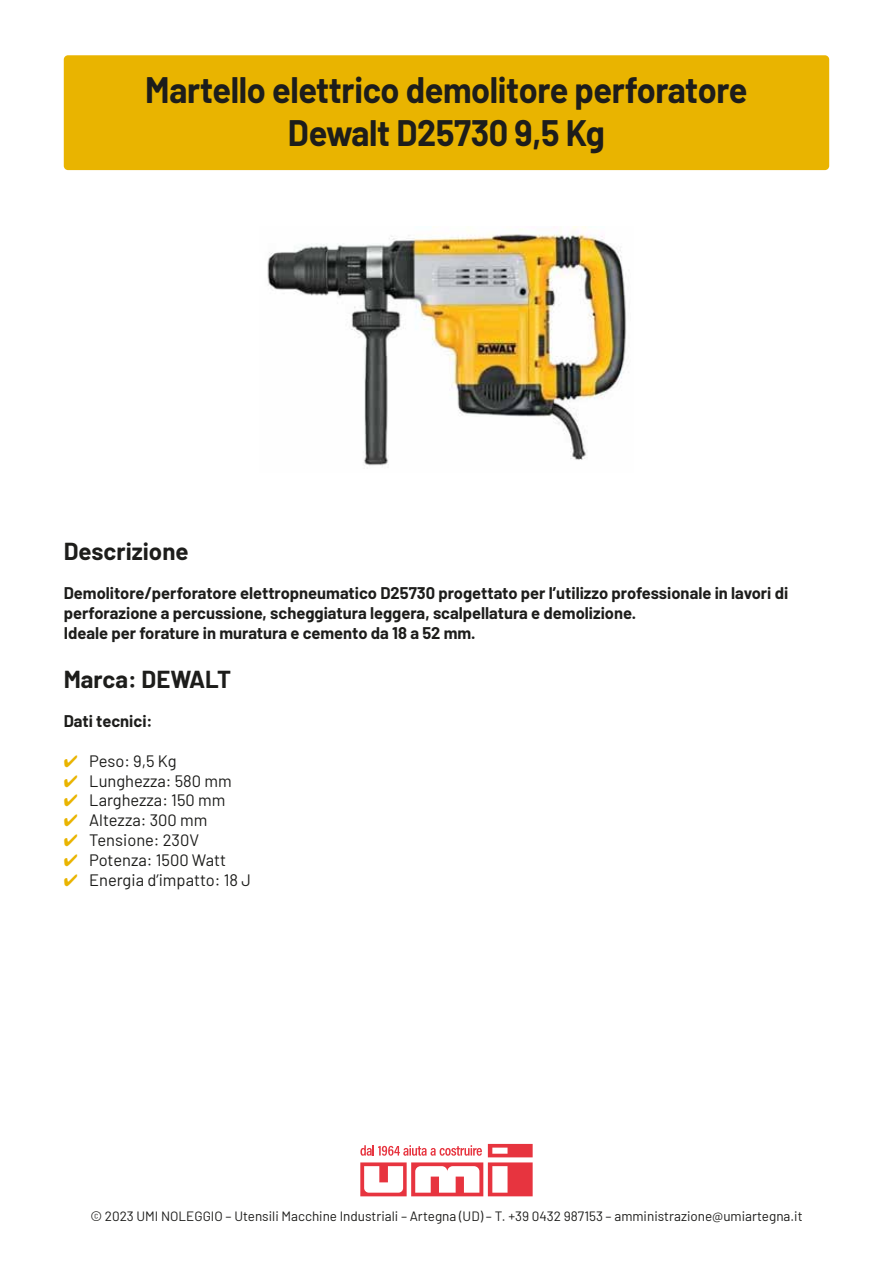
<style>
.page{position:relative;width:893px;height:1263px;background:#fff}
.page>*{position:absolute;margin:0;border:0;box-sizing:border-box;transform-origin:0 0}
.t1{font:700 36px/43.2px "Barlow";letter-spacing:-.01em;color:#1d1d1b;text-align:center;scale:.95 1}
.t2{font:700 24px "Barlow";color:#1d1d1b}
.t3{font:700 16.5px/19.8px "Barlow";color:#1d1d1b}
.t4{font:16.5px "Barlow";color:#1d1d1b}
.t5{font:13.5px "Barlow";color:#1d1d1b}
.s1{color:#e9b400}
</style>
<div class="page">
<img style="left:267px;top:227px;width:360px;height:239px">
<svg style="left:360px;top:1144px;width:173px;height:52px"></svg>
<div style="left:64px;top:55px;width:765px;height:115px;background:#e9b400;border-radius:4px"></div>
<h1 class="t1" style="left:145px;top:66px;width:635px">Martello elettrico demolitore perforatore<br>Dewalt D25730 9,5 Kg</h1>
<h2 class="t2" style="left:64px;top:533px;width:126px">Descrizione</h2>
<p class="t3" style="left:64px;top:582px;width:726px">Demolitore/perforatore elettropneumatico D25730 progettato per l’utilizzo professionale in lavori di perforazione a percussione, scheggiatura leggera, scalpellatura e demolizione.<br>Ideale per forature in muratura e cemento da 18 a 52 mm.</p>
<h2 class="t2" style="left:64px;top:661px;width:169px">Marca: DEWALT</h2>
<p class="t3" style="left:64px;top:710px;width:90px">Dati tecnici:</p>
<p class="t4" style="left:64px;top:749px;width:114px"><span class="s1">✔</span> Peso: 9,5 Kg</p>
<p class="t4" style="left:64px;top:769px;width:170px"><span class="s1">✔</span> Lunghezza: 580 mm</p>
<p class="t4" style="left:64px;top:788px;width:163px"><span class="s1">✔</span> Larghezza: 150 mm</p>
<p class="t4" style="left:64px;top:808px;width:145px"><span class="s1">✔</span> Altezza: 300 mm</p>
<p class="t4" style="left:64px;top:828px;width:137px"><span class="s1">✔</span> Tensione: 230V</p>
<p class="t4" style="left:64px;top:848px;width:164px"><span class="s1">✔</span> Potenza: 1500 Watt</p>
<p class="t4" style="left:64px;top:868px;width:189px"><span class="s1">✔</span> Energia d’impatto: 18 J</p>
<p class="t5" style="left:90px;top:1206px;width:714px">© 2023 UMI NOLEGGIO – Utensili Macchine Industriali – Artegna (UD) – T. +39 0432 987153 – amministrazione@umiartegna.it</p>
</div>
